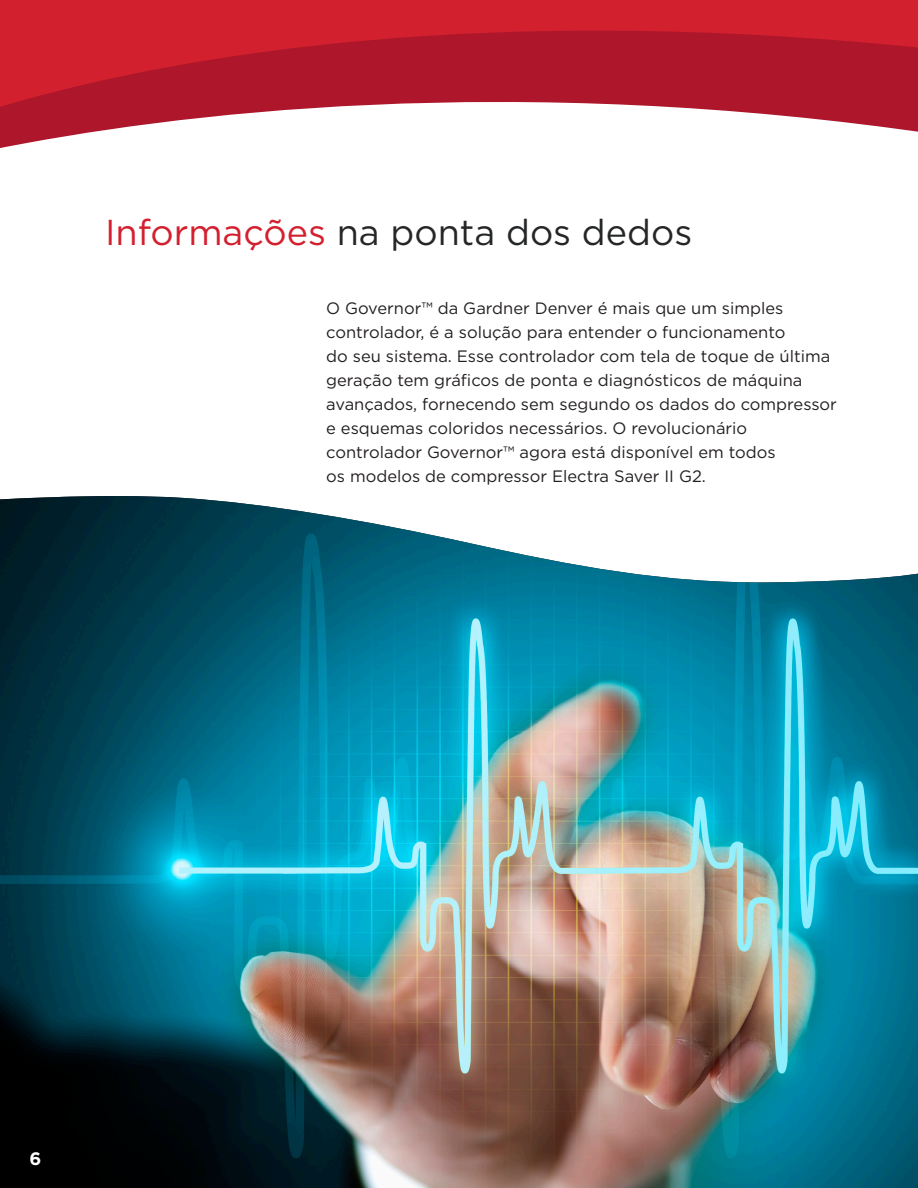
<style>
.page{position:relative;width:918px;height:1188px;background:#fff}
.page>*{position:absolute;margin:0;border:0;box-sizing:border-box;transform-origin:0 0}
.Top_Heading_24{font:36px "Gotham";color:#242627}
.Page_Num_-_Left{font:700 18px "Gotham";color:#fff}
.Body_Text_11_-_Main{font:16.5px/24px "Gotham";color:#231f20}
.s1{color:#d2202f}
</style>
<div class="page">
<svg style="left:0;top:111px;width:918px;height:37px"></svg>
<svg style="left:0;top:0;width:918px;height:111px;background:#bf2132"></svg>
<img style="left:0;top:496px;width:918px;height:692px">
<p class="Top_Heading_24" style="left:105px;top:209px;width:589px"><span class="s1">Informações</span> na ponta dos dedos</p>
<p class="Body_Text_11_-_Main" style="left:326px;top:296px;width:512px">O Governor™ da Gardner Denver é mais que um simples controlador, é a solução para entender o funcionamento<br>do seu sistema. Esse controlador com tela de toque de última geração tem gráficos de ponta e diagnósticos de máquina avançados, fornecendo sem segundo os dados do compressor e esquemas coloridos necessários. O revolucionário controlador Governor™ agora está disponível em todos<br>os modelos de compressor Electra Saver II G2.</p>
<p class="Page_Num_-_Left" style="left:29px;top:1147px;width:13px">6</p>
</div>
